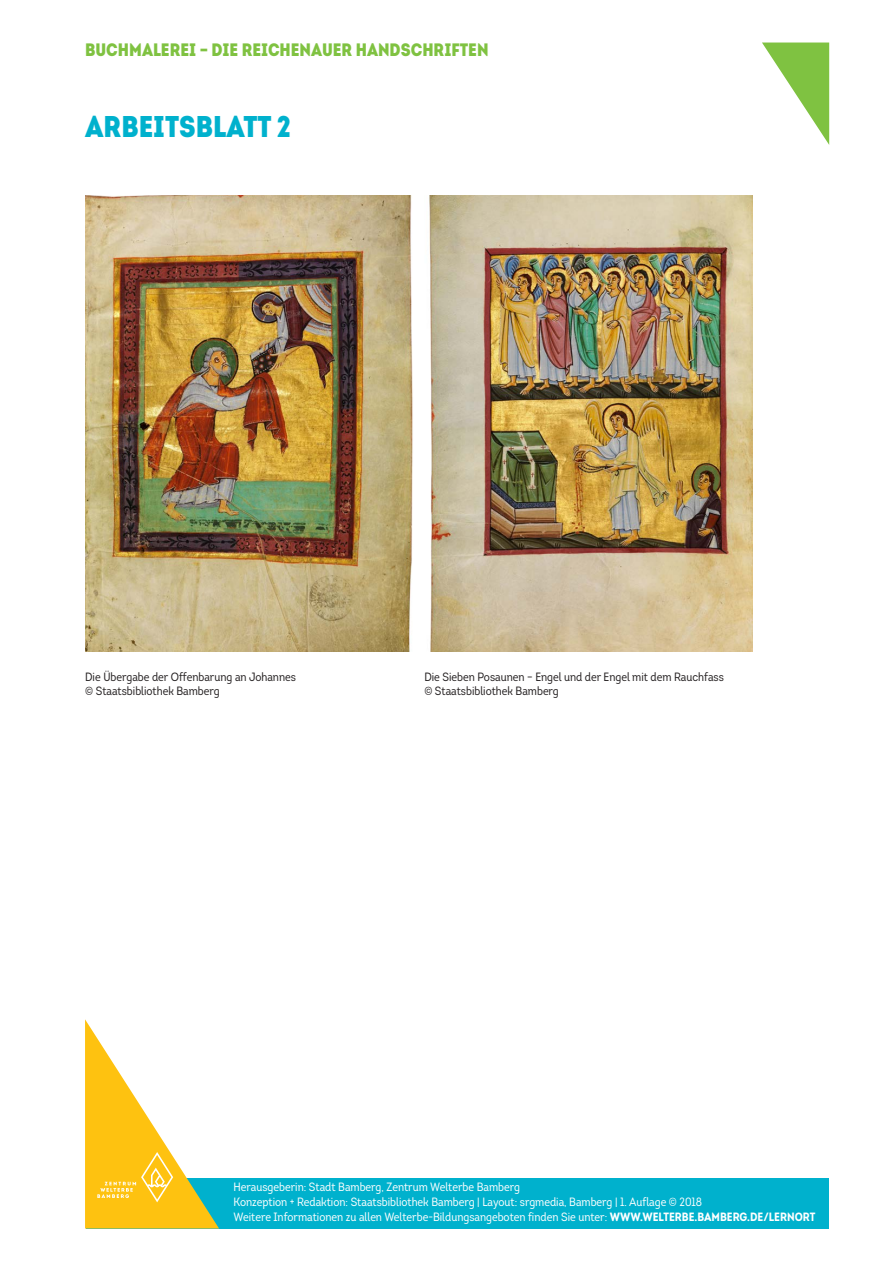
<style>
.page{position:relative;width:893px;height:1263px;background:#fff}
.page>*{position:absolute;margin:0;border:0;box-sizing:border-box;transform-origin:0 0}
.t1{font:30px "Intro Cond Black Caps";color:#00b1cd}
.t2{font:18px "Intro Cond Black Caps";color:#7fc241}
.t3{font:12px/15px "Intro Cond";color:#fff}
.t4{font:12px/14.4px "Intro Cond";color:#231f20}
.s1{font-family:"Intro Cond Bold Caps"}
</style>
<div class="page">
<div style="left:86px;top:1178px;width:742px;height:50px;background:#00b1cd"></div>
<svg style="left:762px;top:43px;width:67px;height:102px"></svg>
<svg style="left:85px;top:1019px;width:134px;height:209px"></svg>
<img style="left:85px;top:196px;width:328px;height:456px">
<img style="left:429px;top:196px;width:324px;height:456px">
<h2 class="t2" style="left:85px;top:37px;width:405px">BUCHMALEREI – DIE REICHENAUER HANDSCHRIFTEN</h2>
<h1 class="t1" style="left:85px;top:106px;width:207px">ARBEITSBLATT 2</h1>
<p class="t4" style="left:85px;top:669px;width:212px">Die Übergabe der Offenbarung an Johannes © Staatsbibliothek Bamberg</p>
<p class="t4" style="left:424px;top:669px;width:301px">Die Sieben Posaunen – Engel und der Engel mit dem Rauchfass © Staatsbibliothek Bamberg</p>
<p class="t3" style="left:234px;top:1179px;width:583px">Herausgeberin: Stadt Bamberg, Zentrum Welterbe Bamberg<br>Konzeption + Redaktion: Staatsbibliothek Bamberg | Layout: srgmedia, Bamberg | 1. Auflage © 2018<br>Weitere Informationen zu allen Welterbe-Bildungsangeboten finden Sie unter: <span class="s1">WWW.WELTERBE.BAMBERG.DE/LERNORT</span></p>
</div>
